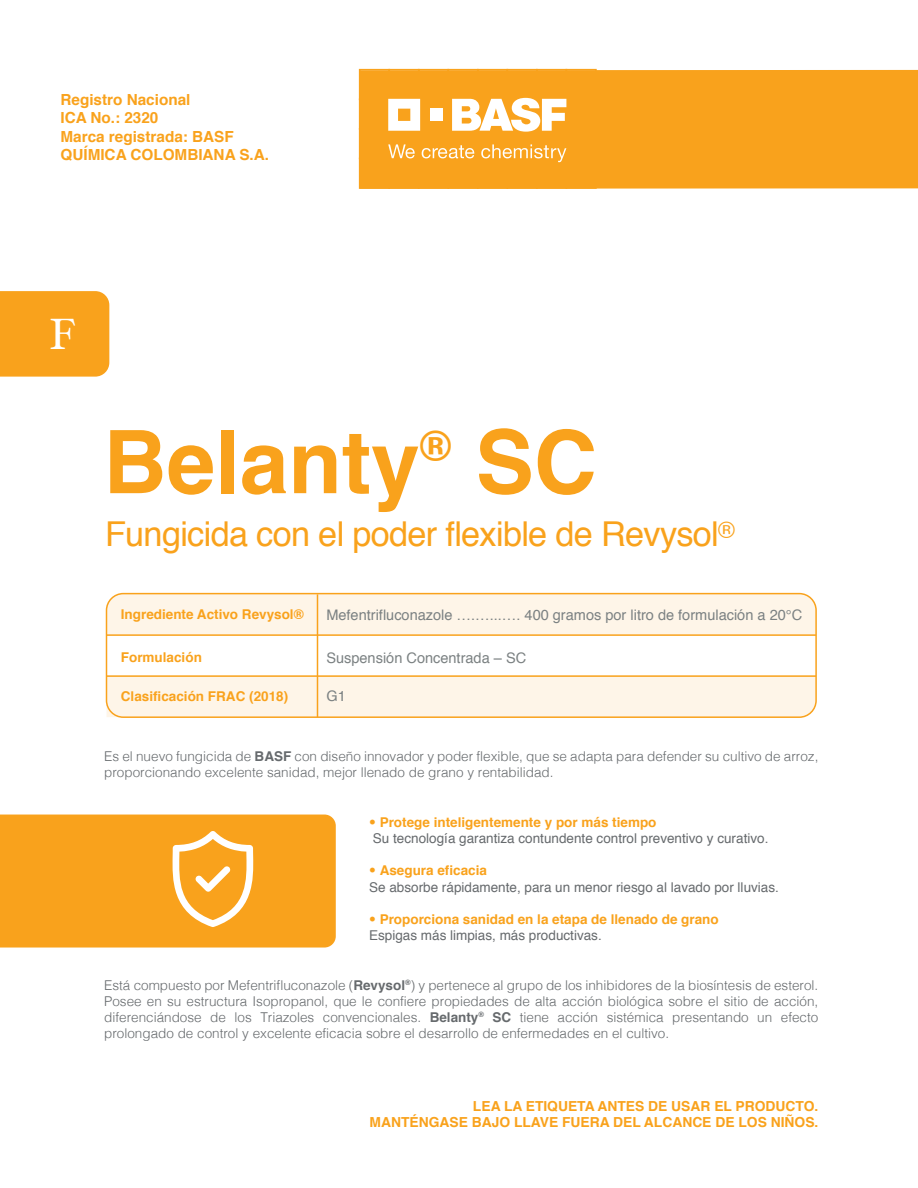
<style>
.page{position:relative;width:918px;height:1188px;background:#fff}
.page>*{position:absolute;margin:0;border:0;box-sizing:border-box;transform-origin:0 0}
.t1{font:700 87.6px "Helvetica";color:#f9a21c}
.t2{font:43.95px "Hoefler Text";color:#fff}
.t3{font:34.35px "Helvetica";letter-spacing:-.02em;color:#f9a21c}
.t4{font:700 15.3px/18.3px "Helvetica";color:#f9a21c}
.t5{font:14.55px "Helvetica";color:#7b8182}
.t6{font:700 13.8px/16.6px "Helvetica";color:#f9a21c;text-align:right}
.t7{font:300 13.5px/16.2px "Helvetica";color:#666a6d}
.t8{font:13.5px/16.2px "Helvetica";color:#666a6d}
.t9{font:700 13.5px/16.2px "Helvetica";color:#f9a21c}
.s1{font-weight:700}
.s2{font-weight:300;color:#f9a21c}
.s3{font-weight:700;color:#f9a21c}
.s4{font-weight:300}
.s5{font-weight:400;color:#666a6d}
</style>
<div class="page">
<div style="left:106px;top:594px;width:708px;height:40px;background:#fef5e8"></div>
<div style="left:107px;top:677px;width:707px;height:40px;background:#fef5e8"></div>
<div style="left:360px;top:70px;width:558px;height:119px;background:#f9a21c"></div>
<div style="left:359px;top:69px;width:31px;height:31px;border:2px solid #f9a21c"></div>
<div style="left:388px;top:69px;width:32px;height:31px;border:2px solid #f9a21c"></div>
<div style="left:418px;top:69px;width:31px;height:31px;border:2px solid #f9a21c"></div>
<div style="left:447px;top:69px;width:32px;height:31px;border:2px solid #f9a21c"></div>
<div style="left:477px;top:69px;width:31px;height:31px;border:2px solid #f9a21c"></div>
<div style="left:506px;top:69px;width:32px;height:31px;border:2px solid #f9a21c"></div>
<div style="left:536px;top:69px;width:31px;height:31px;border:2px solid #f9a21c"></div>
<div style="left:566px;top:69px;width:31px;height:31px;border:2px solid #f9a21c"></div>
<div style="left:359px;top:98px;width:31px;height:32px;border:2px solid #f9a21c"></div>
<div style="left:388px;top:98px;width:32px;height:32px;border:2px solid #f9a21c"></div>
<div style="left:418px;top:98px;width:31px;height:32px;border:2px solid #f9a21c"></div>
<div style="left:359px;top:128px;width:31px;height:31px;border:2px solid #f9a21c"></div>
<div style="left:359px;top:158px;width:31px;height:31px;border:2px solid #f9a21c"></div>
<div style="left:388px;top:158px;width:32px;height:31px;border:2px solid #f9a21c"></div>
<div style="left:418px;top:158px;width:31px;height:31px;border:2px solid #f9a21c"></div>
<div style="left:447px;top:158px;width:32px;height:31px;border:2px solid #f9a21c"></div>
<div style="left:477px;top:158px;width:31px;height:31px;border:2px solid #f9a21c"></div>
<div style="left:506px;top:158px;width:32px;height:31px;border:2px solid #f9a21c"></div>
<div style="left:536px;top:158px;width:31px;height:31px;border:2px solid #f9a21c"></div>
<svg style="left:388px;top:99px;width:32px;height:32px"></svg>
<div style="left:430px;top:109px;width:12px;height:12px;background:#fff"></div>
<svg style="left:452px;top:98px;width:114px;height:34px"></svg>
<svg style="left:388px;top:144px;width:27px;height:14px"></svg>
<svg style="left:422px;top:145px;width:52px;height:13px"></svg>
<svg style="left:481px;top:144px;width:85px;height:18px"></svg>
<div style="left:0;top:291px;width:109px;height:86px;background:#f9a21c"></div>
<div style="left:0;top:815px;width:336px;height:133px;background:#f9a21c"></div>
<div style="left:106px;top:593px;width:711px;height:125px;border:2px solid #f9a21c;border-radius:17px"></div>
<hr style="left:317px;top:594px;width:1px;height:123px;background:#f9a21c">
<hr style="left:106px;top:634px;width:710px;height:2px;background:#f9a21c">
<hr style="left:106px;top:675px;width:710px;height:2px;background:#f9a21c">
<svg style="left:172px;top:831px;width:82px;height:96px"></svg>
<p class="t4" style="left:60px;top:91px;width:210px">Registro Nacional<br>ICA No.: 2320<br>Marca registrada: BASF<br>QUÍMICA COLOMBIANA S.A.</p>
<h2 class="t2" style="left:49px;top:309px;width:28px">F</h2>
<h1 class="t1" style="left:103px;top:392px;width:495px">Belanty<sup>®</sup> SC</h1>
<h3 class="t3" style="left:105px;top:508px;width:632px">Fungicida con el poder flexible de Revysol<sup>®</sup></h3>
<p class="t9" style="left:121px;top:606px;width:184px">Ingrediente Activo Revysol®</p>
<p class="t9" style="left:121px;top:649px;width:83px">Formulación</p>
<p class="t9" style="left:121px;top:688px;width:169px">Clasificación FRAC (2018)</p>
<p class="t5" style="left:326px;top:685px;width:21px">G1</p>
<p class="t5" style="left:326px;top:604px;width:477px">Mefentrifluconazole ….…...…. 400 gramos por litro de formulación a 20°C</p>
<p class="t5" style="left:326px;top:647px;width:201px">Suspensión Concentrada – SC</p>
<p class="t7" style="left:104px;top:747px;width:716px">Es el nuevo fungicida de <span class="s1">BASF</span> con diseño innovador y poder flexible, que se adapta para defender su cultivo de arroz, proporcionando excelente sanidad, mejor llenado de grano y rentabilidad.</p>
<p class="t8" style="left:369px;top:814px;width:401px"><span class="s2">•</span> <span class="s3">Protege inteligentemente y por más tiempo<br></span>Su tecnología garantiza contundente control preventivo y curativo.</p>
<p class="t8" style="left:369px;top:863px;width:411px"><span class="s2">•</span> <span class="s3">Asegura eficacia<br></span>Se absorbe rápidamente, para un menor riesgo al lavado por lluvias.</p>
<p class="t9" style="left:369px;top:911px;width:351px"><span class="s4">•</span> Proporciona sanidad en la etapa de llenado de grano<br><span class="s5">Espigas más limpias, más productivas.</span></p>
<p class="t7" style="left:104px;top:976px;width:716px;text-align:justify">Está compuesto por Mefentrifluconazole (<span class="s1">Revysol</span><sup>®</sup>) y pertenece al grupo de los inhibidores de la biosíntesis de esterol.<br>Posee en su estructura Isopropanol, que le confiere propiedades de alta acción biológica sobre el sitio de acción, diferenciándose de los Triazoles convencionales. <span class="s1">Belanty</span><sup>®</sup> <span class="s1">SC</span> tiene acción sistémica presentando un efecto prolongado de control y excelente eficacia sobre el desarrollo de enfermedades en el cultivo.</p>
<p class="t6" style="left:370px;top:1098px;width:450px">LEA LA ETIQUETA ANTES DE USAR EL PRODUCTO.<br>MANTÉNGASE BAJO LLAVE FUERA DEL ALCANCE DE LOS NIÑOS.</p>
</div>
